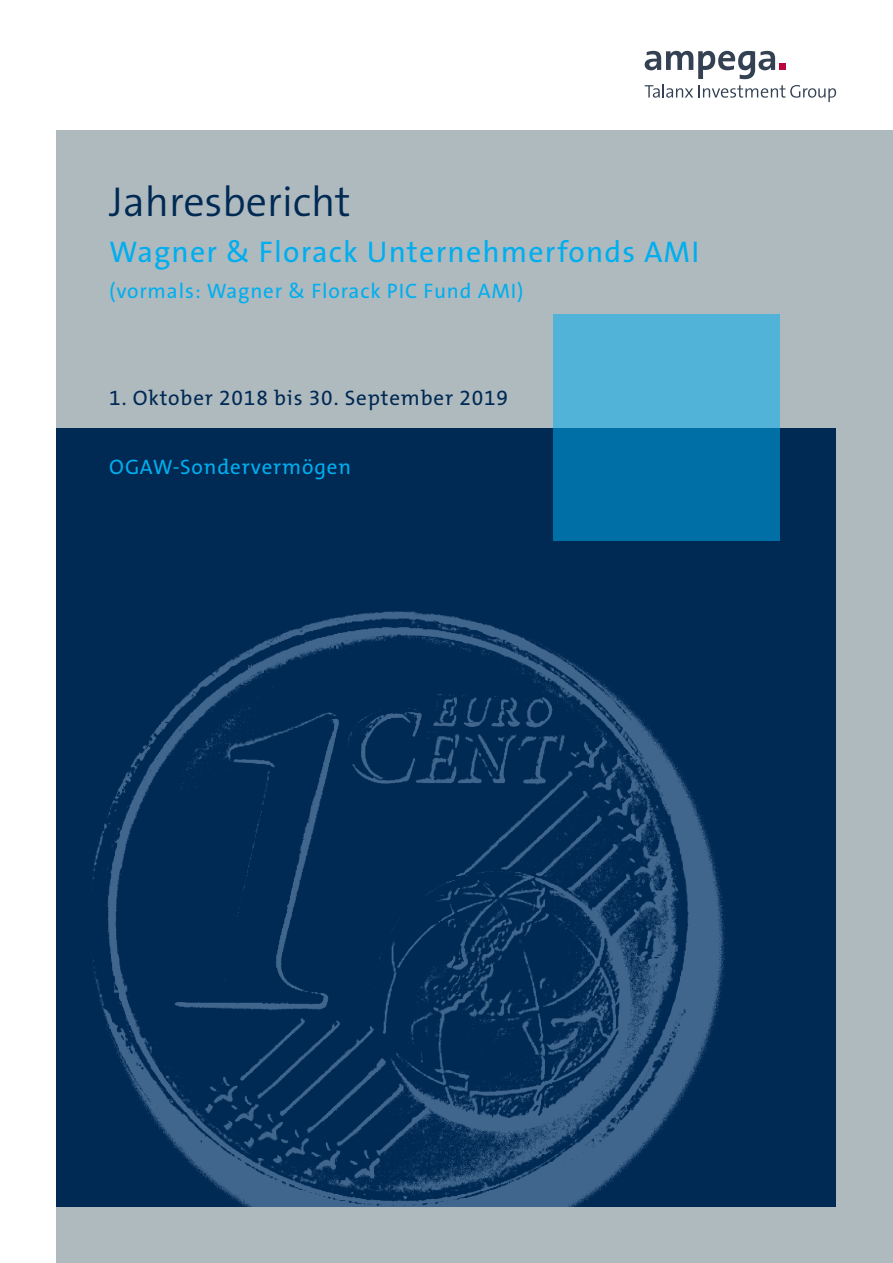
<style>
.page{position:relative;width:893px;height:1263px;background:#fff}
.page>*{position:absolute;margin:0;border:0;box-sizing:border-box;transform-origin:0 0}
.t1{font:42px "The Sans HP4 Se Lig";color:#002953}
.t2{font:30px "The Sans HP5 Plain";letter-spacing:.04em;color:#00aeef}
.t3{font:21px "The Sans HP5 Plain";letter-spacing:.04em;color:#00aeef}
.t4{font:21px "The Mix HP5 Plain";letter-spacing:.04em;color:#002953}
.t5{font:21px "The Mix HP5 Plain";letter-spacing:.04em;color:#00aeef}
</style>
<div class="page">
<div style="left:57px;top:131px;width:836px;height:1132px;background:#afbabf"></div>
<div style="left:57px;top:428px;width:779px;height:778px;background:#002953"></div>
<img style="left:92px;top:611px;width:635px;height:595px">
<svg style="left:553px;top:314px;width:227px;height:227px;background:#2991be"></svg>
<svg style="left:645px;top:51px;width:191px;height:51px"></svg>
<h1 class="t1" style="left:109px;top:174px;width:243px">Jahresbericht</h1>
<h2 class="t2" style="left:109px;top:232px;width:592px">Wagner &amp; Florack Unternehmerfonds AMI</h2>
<p class="t3" style="left:109px;top:277px;width:416px">(vormals: Wagner &amp; Florack PIC Fund AMI)</p>
<p class="t4" style="left:109px;top:385px;width:400px">1. Oktober 2018 bis 30. September 2019</p>
<p class="t5" style="left:109px;top:453px;width:243px">OGAW-Sondervermögen</p>
</div>
